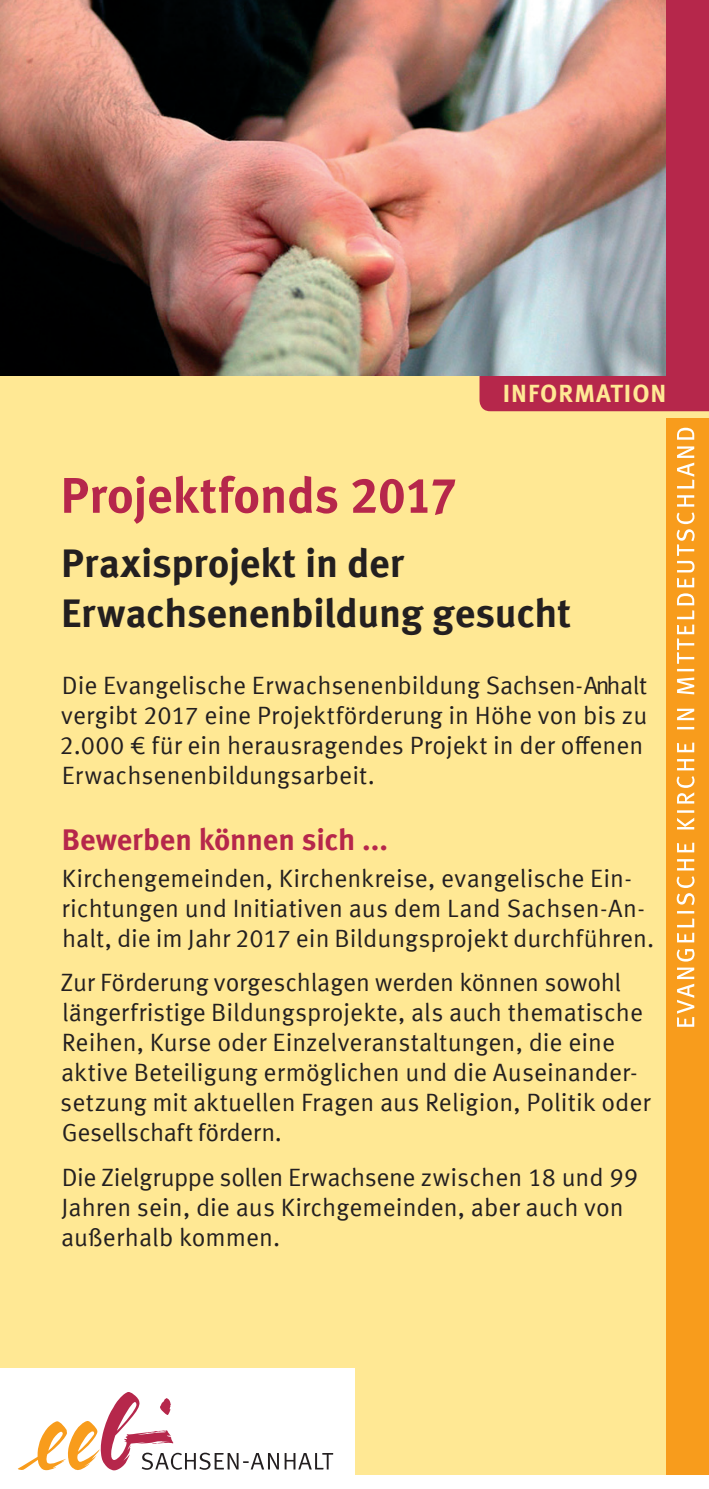
<style>
.page{position:relative;width:709px;height:1489px;background:#fff}
.page>*{position:absolute;margin:0;border:0;box-sizing:border-box;transform-origin:0 0}
.t1{font:700 50px "Meta Offc";letter-spacing:-.01em;color:#b6274b}
.t2{font:700 40px/50px "Meta Offc";letter-spacing:-.01em;color:#231f20}
.t3{font:700 30px "Meta Offc";letter-spacing:-.005em;color:#b6274b}
.t4{font:25px/30px "Meta Offc Norm";color:#231f20}
.t5{font:700 25px "Meta Offc";letter-spacing:.04em;color:#ffe894}
</style>
<div class="page">
<div style="left:0;top:0;width:709px;height:1474px;background:#ffe894"></div>
<div style="left:479px;top:376px;width:187px;height:35px;background:#b6274b"></div>
<img style="left:0;top:0;width:666px;height:376px">
<div style="left:666px;top:418px;width:43px;height:1056px;background:#f89c1c"></div>
<svg style="left:676px;top:427px;width:18px;height:599px"></svg>
<div style="left:666px;top:0;width:43px;height:411px;background:#b6274b"></div>
<div style="left:0;top:1368px;width:354px;height:106px;background:#fff"></div>
<svg style="left:17px;top:1391px;width:316px;height:79px;background:#f1e0db"></svg>
<p class="t5" style="left:503px;top:378px;width:165px">INFORMATION</p>
<h1 class="t1" style="left:60px;top:465px;width:399px">Projektfonds 2017</h1>
<h2 class="t2" style="left:61px;top:539px;width:511px">Praxisprojekt in der<br>Erwachsenenbildung gesucht</h2>
<p class="t4" style="left:60px;top:671px;width:589px">Die Evangelische Erwachsenenbildung Sachsen-Anhalt vergibt 2017 eine Projektförderung in Höhe von bis zu 2.000 € für ein herausragendes Projekt in der offenen Erwachsenenbildungsarbeit.</p>
<p class="t3" style="left:62px;top:821px;width:327px">Bewerben können sich ...</p>
<p class="t4" style="left:61px;top:864px;width:594px">Kirchengemeinden, Kirchenkreise, evangelische Ein&shy;richtungen und Initiativen aus dem Land Sachsen-An&shy;halt, die im Jahr 2017 ein Bildungsprojekt durchführen.</p>
<p class="t4" style="left:60px;top:968px;width:592px">Zur Förderung vorgeschlagen werden können sowohl längerfristige Bildungsprojekte, als auch thematische Reihen, Kurse oder Einzelveranstaltungen, die eine aktive Beteiligung ermöglichen und die Auseinander&shy;setzung mit aktuellen Fragen aus Religion, Politik oder Gesellschaft fördern.</p>
<p class="t4" style="left:61px;top:1162px;width:578px">Die Zielgruppe sollen Erwachsene zwischen 18 und 99<br>Jahren sein, die aus Kirchgemeinden, aber auch von außerhalb kommen.</p>
</div>
